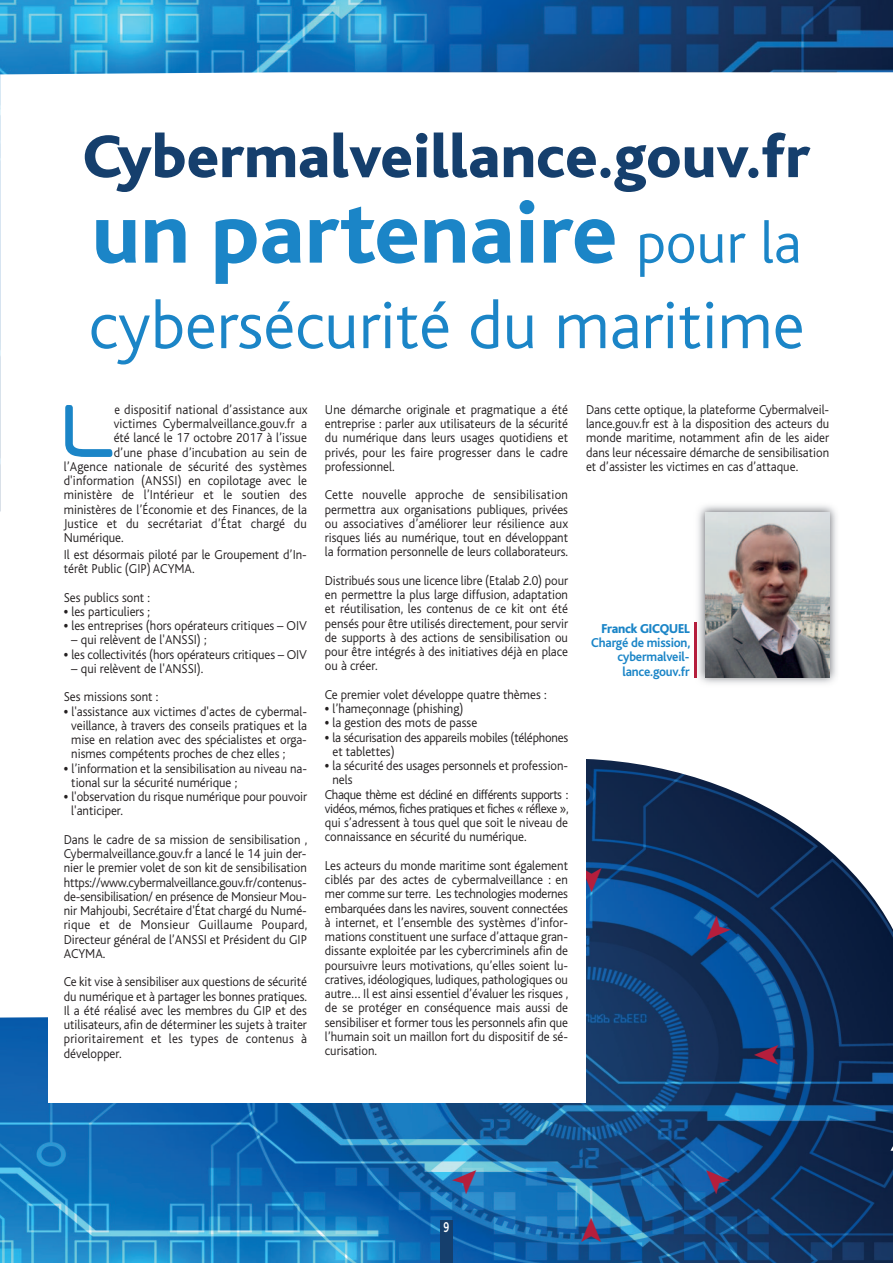
<style>
.page{position:relative;width:893px;height:1263px;background:#fff}
.page>*{position:absolute;margin:0;border:0;box-sizing:border-box;transform-origin:0 0}
.t1{font:800 90px "Bliss";color:#1b85c7}
.t2{font:87.45px "Neuropol";color:#1b85c7;scale:.8 1}
.t3{font:300 69px "Bliss";color:#1b85c7}
.t4{font:800 63px "Bliss";color:#153f6d}
.t5{font:700 15px "Bliss";color:#fff;scale:.7 1}
.t6{font:300 13.5px/14.2px "Bliss";color:#231f20;text-align:justify;scale:.95 1}
.t7{font:300 13.5px "Bliss";letter-spacing:-.03em;color:#231f20;scale:.95 1}
.t8{font:700 13.5px/14.2px "Bliss";letter-spacing:-.015em;color:#1b85c7;text-align:right;scale:.95 1}
.t9{font:300 13.5px "Bliss";color:#231f20;scale:.9 1}
.t10{font:800 13.5px "Bliss";letter-spacing:-.015em;color:#1b85c7;scale:.95 1}
.s1{font-weight:300;font-size:60px}
.s2{font-weight:800}
</style>
<div class="page">
<img style="left:0;top:759px;width:893px;height:504px">
<img style="left:0;top:0;width:893px;height:511px">
<div style="left:440px;top:1220px;width:13px;height:43px;background:#153f6d"></div>
<div style="left:48px;top:714px;width:538px;height:389px;background:#fff"></div>
<img style="left:693px;top:500px;width:149px;height:184px">
<img style="left:706px;top:513px;width:123px;height:164px">
<hr style="left:695px;top:622px;width:2px;height:55px;background:#b51e3c">
<svg style="left:586px;top:868px;width:15px;height:24px"></svg>
<svg style="left:700px;top:916px;width:31px;height:31px"></svg>
<svg style="left:754px;top:1045px;width:24px;height:20px"></svg>
<svg style="left:699px;top:1163px;width:31px;height:31px"></svg>
<svg style="left:581px;top:1218px;width:20px;height:24px"></svg>
<svg style="left:452px;top:1163px;width:31px;height:31px"></svg>
<h3 class="t4" style="left:83px;top:133px;width:729px">Cybermalveillance.gouv.fr</h3>
<h1 class="t1" style="left:91px;top:199px;width:711px">un partenaire <span class="s1">pour la</span></h1>
<h3 class="t3" style="left:89px;top:299px;width:717px">cybersécurité du maritime</h3>
<h2 class="t2" style="left:64px;top:375px;width:65px">L</h2>
<p class="t9" style="left:114px;top:404px;width:216px">e dispositif national d’assistance aux</p>
<p class="t6" style="left:114px;top:418px;width:205px">victimes Cybermalveillance.gouv.fr a</p>
<p class="t6" style="left:114px;top:432px;width:205px">été lancé le 17 octobre 2017 à l’issue</p>
<p class="t6" style="left:114px;top:446px;width:205px">d’une phase d’incubation au sein de</p>
<p class="t6" style="left:64px;top:460px;width:257px">l’Agence nationale de sécurité des systèmes</p>
<p class="t6" style="left:64px;top:475px;width:257px">d'information (ANSSI) en copilotage avec le</p>
<p class="t6" style="left:64px;top:489px;width:257px">ministère de l’Intérieur et le soutien des</p>
<p class="t6" style="left:64px;top:503px;width:257px">ministères de l’Économie et des Finances, de la</p>
<p class="t6" style="left:64px;top:517px;width:257px">Justice et du secrétariat d’État chargé du</p>
<p class="t6" style="left:64px;top:532px;width:65px">Numérique.</p>
<p class="t6" style="left:64px;top:549px;width:257px">Il est désormais piloté par le Groupement d’In&shy;térêt Public (GIP) ACYMA.</p>
<p class="t6" style="left:64px;top:591px;width:92px">Ses publics sont :</p>
<p class="t6" style="left:64px;top:606px;width:92px"><span class="s2">•</span> les particuliers ;</p>
<p class="t6" style="left:64px;top:620px;width:258px"><span class="s2">•</span> les entreprises (hors opérateurs critiques – OIV</p>
<p class="t6" style="left:71px;top:634px;width:144px">– qui relèvent de l'ANSSI) ;</p>
<p class="t6" style="left:64px;top:648px;width:258px"><span class="s2">•</span> les collectivités (hors opérateurs critiques – OIV</p>
<p class="t6" style="left:64px;top:655px;width:148px;line-height:28.5px;text-indent:8px">– qui relèvent de l'ANSSI).<br>Ses missions sont :</p>
<p class="t6" style="left:71px;top:705px;width:250px;text-indent:-8px"><span class="s2">•</span> l'assistance aux victimes d'actes de cybermal&shy;veillance, à travers des conseils pratiques et la mise en relation avec des spécialistes et orga&shy;nismes compétents proches de chez elles ;</p>
<p class="t6" style="left:71px;top:762px;width:250px;text-indent:-8px"><span class="s2">•</span> l’information et la sensibilisation au niveau na&shy;tional sur la sécurité numérique ;</p>
<p class="t6" style="left:71px;top:791px;width:250px;text-indent:-8px"><span class="s2">•</span> l'observation du risque numérique pour pouvoir l'anticiper.</p>
<p class="t6" style="left:64px;top:834px;width:258px">Dans le cadre de sa mission de sensibilisation , Cybermalveillance.gouv.fr a lancé le 14 juin der&shy;nier le premier volet de son kit de sensibilisation https://www.cybermalveillance.gouv.fr/contenus&shy;de-sensibilisation/ en présence de Monsieur Mou&shy;nir Mahjoubi, Secrétaire d'État chargé du Numé&shy;rique et de Monsieur Guillaume Poupard, Directeur général de l’ANSSI et Président du GIP ACYMA.</p>
<p class="t6" style="left:64px;top:976px;width:257px">Ce kit vise à sensibiliser aux questions de sécurité du numérique et à partager les bonnes pratiques.<br>Il a été réalisé avec les membres du GIP et des utilisateurs, afin de déterminer les sujets à traiter prioritairement et les types de contenus à développer.</p>
<p class="t6" style="left:325px;top:404px;width:257px">Une démarche originale et pragmatique a été entreprise : parler aux utilisateurs de la sécurité du numérique dans leurs usages quotidiens et privés, pour les faire progresser dans le cadre professionnel.</p>
<p class="t6" style="left:325px;top:489px;width:257px">Cette nouvelle approche de sensibilisation permettra aux organisations publiques, privées ou associatives d’améliorer leur résilience aux risques liés au numérique, tout en développant la formation personnelle de leurs collaborateurs.</p>
<p class="t6" style="left:325px;top:575px;width:257px">Distribués sous une licence libre (Etalab 2.0) pour en permettre la plus large diffusion, adaptation et réutilisation, les contenus de ce kit ont été pensés pour être utilisés directement, pour servir de supports à des actions de sensibilisation ou pour être intégrés à des initiatives déjà en place ou à créer.</p>
<p class="t6" style="left:325px;top:689px;width:235px">Ce premier volet développe quatre thèmes :</p>
<p class="t6" style="left:325px;top:703px;width:147px"><span class="s2">•</span> l’hameçonnage (phishing)</p>
<p class="t6" style="left:325px;top:717px;width:162px"><span class="s2">•</span> la gestion des mots de passe</p>
<p class="t6" style="left:332px;top:731px;width:250px;text-indent:-8px"><span class="s2">•</span> la sécurisation des appareils mobiles (téléphones et tablettes)</p>
<p class="t6" style="left:325px;top:760px;width:258px"><span class="s2">•</span> la sécurité des usages personnels et profession-</p>
<p class="t6" style="left:332px;top:774px;width:23px">nels</p>
<p class="t7" style="left:325px;top:789px;width:258px">Chaque thème est décliné en différents supports :</p>
<p class="t7" style="left:325px;top:803px;width:258px">vidéos, mémos, fiches pratiques et fiches « réflexe »,</p>
<p class="t6" style="left:325px;top:817px;width:257px">qui s’adressent à tous quel que soit le niveau de</p>
<p class="t6" style="left:325px;top:831px;width:214px">connaissance en sécurité du numérique.</p>
<p class="t6" style="left:325px;top:860px;width:258px">Les acteurs du monde maritime sont également ciblés par des actes de cybermalveillance : en mer comme sur terre. Les technologies modernes embarquées dans les navires, souvent connectées à internet, et l’ensemble des systèmes d’infor&shy;mations constituent une surface d’attaque gran&shy;dissante exploitée par les cybercriminels afin de poursuivre leurs motivations, qu’elles soient lu&shy;cratives, idéologiques, ludiques, pathologiques ou autre… Il est ainsi essentiel d’évaluer les risques , de se protéger en conséquence mais aussi de sensibiliser et former tous les personnels afin que l’humain soit un maillon fort du dispositif de sé&shy;curisation.</p>
<p class="t6" style="left:586px;top:404px;width:257px">Dans cette optique, la plateforme Cybermalveil&shy;lance.gouv.fr est à la disposition des acteurs du monde maritime, notamment afin de les aider dans leur nécessaire démarche de sensibilisation et d’assister les victimes en cas d’attaque.</p>
<p class="t10" style="left:601px;top:623px;width:94px">Franck GICQUEL</p>
<p class="t8" style="left:591px;top:637px;width:106px">Chargé de mission, cybermalveil&shy;lance.gouv.fr</p>
<p class="t5" style="left:444px;top:1222px;width:10px">9</p>
</div>
